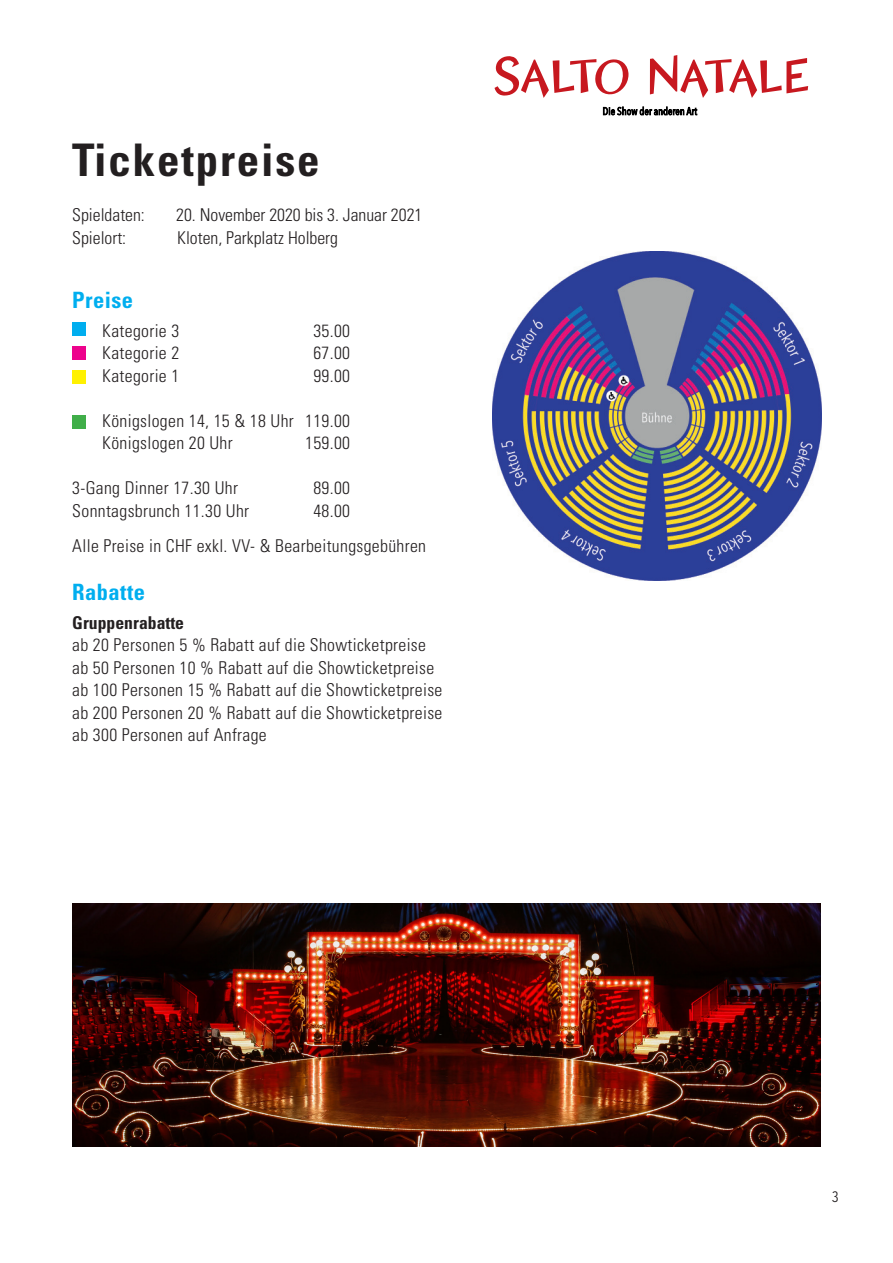
<style>
.page{position:relative;width:893px;height:1263px;background:#fff}
.page>*{position:absolute;margin:0;border:0;box-sizing:border-box;transform-origin:0 0}
.Grosse_Titel{font:700 condensed 45px "Univers LT Std";letter-spacing:.04em;color:#231f20}
.t1{font:700 condensed 22.5px "Univers LT Std";letter-spacing:.02em;color:#00aeef}
.t2{font:300 condensed 17.7px "Univers LT Std";letter-spacing:.02em;color:#231f20}
.t3{font:300 condensed 17.7px "Univers LT Std";color:#231f20}
.t4{font:700 condensed 17.7px "Univers LT Std";color:#231f20}
.t5{font:condensed 15px "Avenir Next LT Pro";color:#231f20}
</style>
<div class="page">
<svg style="left:650px;top:55px;width:158px;height:43px"></svg>
<svg style="left:494px;top:56px;width:135px;height:42px"></svg>
<svg style="left:603px;top:107px;width:94px;height:8px"></svg>
<img style="left:493px;top:252px;width:328px;height:328px">
<div style="left:72px;top:322px;width:14px;height:14px;background:#00aeef"></div>
<div style="left:72px;top:346px;width:14px;height:13px;background:#ed028c"></div>
<div style="left:72px;top:415px;width:14px;height:14px;background:#40ae49"></div>
<div style="left:72px;top:370px;width:14px;height:14px;background:#fff101"></div>
<img style="left:72px;top:904px;width:749px;height:242px">
<p class="Grosse_Titel" style="left:72px;top:132px;width:249px">Ticketpreise</p>
<p class="t3" style="left:72px;top:204px;width:74px">Spieldaten:</p>
<p class="t3" style="left:176px;top:204px;width:248px">20. November 2020 bis 3. Januar 2021</p>
<p class="t3" style="left:72px;top:227px;width:55px">Spielort:</p>
<p class="t3" style="left:177px;top:227px;width:162px">Kloten, Parkplatz Holberg</p>
<p class="t1" style="left:72px;top:286px;width:62px">Preise</p>
<p class="t2" style="left:102px;top:320px;width:79px">Kategorie 3</p>
<p class="t2" style="left:313px;top:320px;width:38px">35.00</p>
<p class="t2" style="left:102px;top:342px;width:79px">Kategorie 2</p>
<p class="t2" style="left:313px;top:342px;width:38px">67.00</p>
<p class="t2" style="left:102px;top:365px;width:79px">Kategorie 1</p>
<p class="t2" style="left:313px;top:365px;width:38px">99.00</p>
<p class="t2" style="left:102px;top:410px;width:249px">Königslogen 14, 15 &amp; 18 Uhr 119.00</p>
<p class="t2" style="left:102px;top:432px;width:132px">Königslogen 20 Uhr</p>
<p class="t2" style="left:305px;top:432px;width:46px">159.00</p>
<p class="t2" style="left:72px;top:477px;width:167px">3-Gang Dinner 17.30 Uhr</p>
<p class="t2" style="left:313px;top:477px;width:38px">89.00</p>
<p class="t2" style="left:72px;top:500px;width:178px">Sonntagsbrunch 11.30 Uhr</p>
<p class="t2" style="left:313px;top:500px;width:38px">48.00</p>
<p class="t2" style="left:72px;top:535px;width:355px">Alle Preise in CHF exkl. VV- &amp; Bearbeitungsgebühren</p>
<p class="t1" style="left:72px;top:578px;width:74px">Rabatte</p>
<p class="t4" style="left:72px;top:612px;width:113px">Gruppenrabatte</p>
<p class="t2" style="left:72px;top:634px;width:355px">ab 20 Personen 5 % Rabatt auf die Showticketpreise</p>
<p class="t2" style="left:72px;top:657px;width:363px">ab 50 Personen 10 % Rabatt auf die Showticketpreise</p>
<p class="t2" style="left:72px;top:679px;width:372px">ab 100 Personen 15 % Rabatt auf die Showticketpreise</p>
<p class="t2" style="left:72px;top:702px;width:372px">ab 200 Personen 20 % Rabatt auf die Showticketpreise</p>
<p class="t2" style="left:72px;top:724px;width:196px">ab 300 Personen auf Anfrage</p>
<p class="t5" style="left:832px;top:1188px;width:9px">3</p>
</div>
